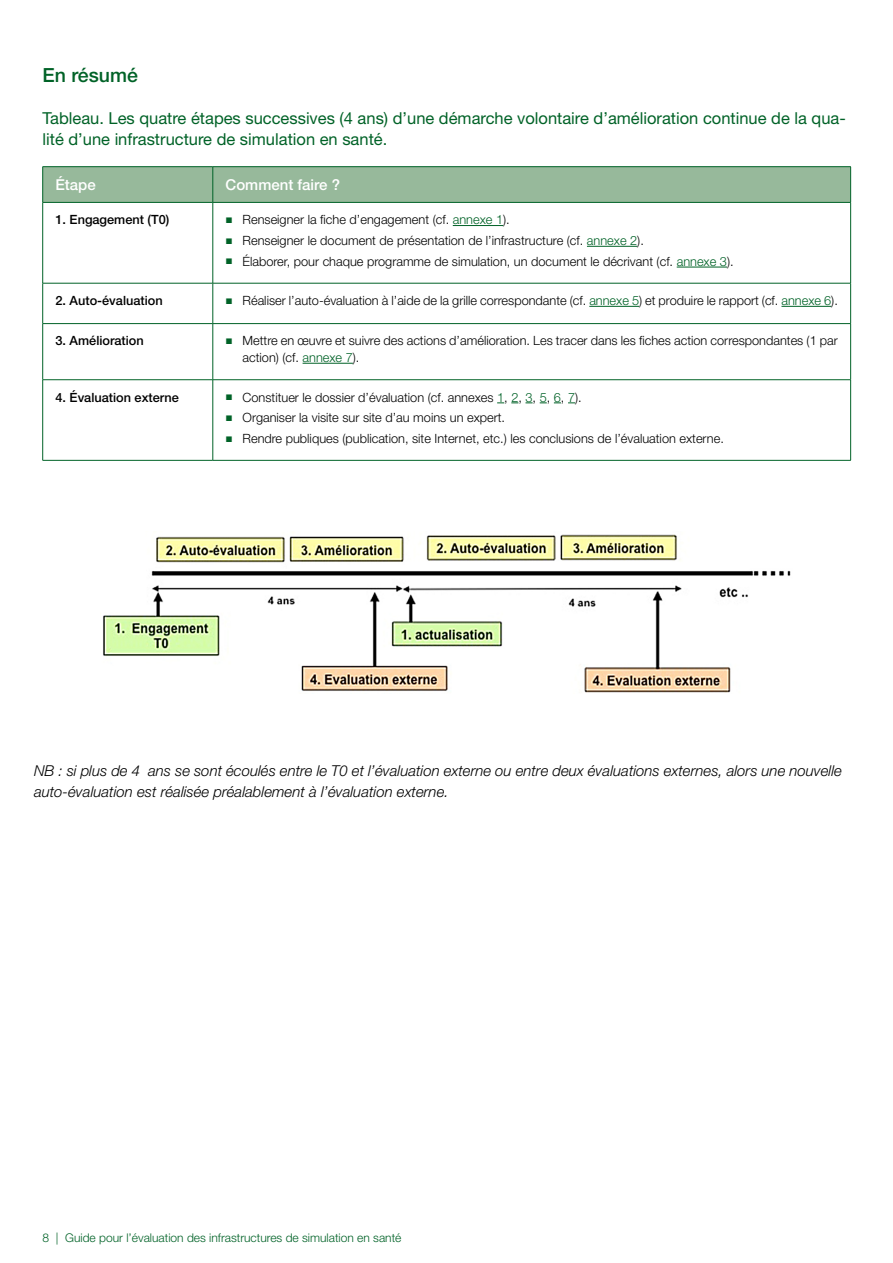
<style>
.page{position:relative;width:893px;height:1263px;background:#fff}
.page>*{position:absolute;margin:0;border:0;box-sizing:border-box;transform-origin:0 0}
.t1{font:500 19.5px "Helvetica Neue LT Std";color:#006227}
.t2{font:16.5px/21px "Helvetica Neue LT Std";color:#006227}
.t3{font:italic 300 15px/21px "Helvetica Neue LT Std";color:#000}
.texte_courant{font:500 15px "Helvetica Neue LT Std";color:#fff}
.t4{font:300 12.75px/16.5px "Helvetica Neue LT Std";color:#000}
.texte_courant-2{font:500 12.75px "Helvetica Neue LT Std";color:#000}
.t5{font:300 12px "Helvetica Neue LT Std";color:#006227}
.s1{font-family:"Arial";font-weight:400;font-size:12px;color:#006227}
.s2{color:#006227}
</style>
<div class="page">
<div style="left:43px;top:167px;width:807px;height:35px;background:#97b99b"></div>
<hr style="left:43px;top:166px;width:170px;height:1px;background:#006227">
<hr style="left:42px;top:167px;width:1px;height:35px;background:#006227">
<hr style="left:213px;top:166px;width:638px;height:1px;background:#006227">
<hr style="left:213px;top:167px;width:1px;height:35px;background:#006227">
<hr style="left:850px;top:167px;width:1px;height:35px;background:#006227">
<hr style="left:42px;top:203px;width:1px;height:80px;background:#006227">
<hr style="left:213px;top:203px;width:1px;height:80px;background:#006227">
<hr style="left:850px;top:203px;width:1px;height:80px;background:#006227">
<hr style="left:43px;top:283px;width:170px;height:1px;background:#006227">
<hr style="left:42px;top:283px;width:1px;height:40px;background:#006227">
<hr style="left:213px;top:283px;width:638px;height:1px;background:#006227">
<hr style="left:213px;top:283px;width:1px;height:40px;background:#006227">
<hr style="left:850px;top:283px;width:1px;height:40px;background:#006227">
<hr style="left:43px;top:323px;width:170px;height:1px;background:#006227">
<hr style="left:42px;top:324px;width:1px;height:55px;background:#006227">
<hr style="left:213px;top:323px;width:638px;height:1px;background:#006227">
<hr style="left:213px;top:324px;width:1px;height:55px;background:#006227">
<hr style="left:850px;top:324px;width:1px;height:55px;background:#006227">
<hr style="left:43px;top:379px;width:170px;height:1px;background:#006227">
<hr style="left:42px;top:380px;width:1px;height:80px;background:#006227">
<hr style="left:213px;top:379px;width:638px;height:1px;background:#006227">
<hr style="left:213px;top:380px;width:1px;height:80px;background:#006227">
<hr style="left:850px;top:380px;width:1px;height:80px;background:#006227">
<hr style="left:43px;top:460px;width:170px;height:1px;background:#006227">
<hr style="left:213px;top:460px;width:638px;height:1px;background:#006227">
<hr style="left:43px;top:202px;width:170px;height:1px;background:#006227">
<hr style="left:213px;top:202px;width:638px;height:1px;background:#006227">
<hr style="left:453px;top:225px;width:50px;height:1px;background:#006227">
<hr style="left:587px;top:246px;width:50px;height:1px;background:#006227">
<hr style="left:677px;top:267px;width:50px;height:1px;background:#006227">
<hr style="left:589px;top:306px;width:50px;height:1px;background:#006227">
<hr style="left:781px;top:306px;width:50px;height:1px;background:#006227">
<hr style="left:303px;top:363px;width:50px;height:1px;background:#006227">
<img style="left:103px;top:534px;width:688px;height:159px">
<p class="t1" style="left:43px;top:63px;width:97px">En résumé</p>
<p class="t2" style="left:43px;top:108px;width:805px">Tableau. Les quatre étapes successives (4 ans) d’une démarche volontaire d’amélioration continue de la qua&shy;lité d’une infrastructure de simulation en santé.</p>
<p class="texte_courant" style="left:55px;top:176px;width:42px">Étape</p>
<p class="texte_courant" style="left:226px;top:176px;width:116px">Comment faire ?</p>
<p class="texte_courant-2" style="left:55px;top:212px;width:115px">1. Engagement (T0)</p>
<p class="t4" style="left:226px;top:211px;width:286px"><span class="s1">■</span> Renseigner la fiche d’engagement (cf. <span class="s2">annexe 1</span>).</p>
<p class="t4" style="left:226px;top:232px;width:420px"><span class="s1">■</span> Renseigner le document de présentation de l’infrastructure (cf. <span class="s2">annexe 2</span>).</p>
<p class="t4" style="left:226px;top:253px;width:510px"><span class="s1">■</span> Élaborer, pour chaque programme de simulation, un document le décrivant (cf. <span class="s2">annexe 3</span>).</p>
<p class="texte_courant-2" style="left:55px;top:293px;width:109px">2. Auto-évaluation</p>
<p class="t4" style="left:226px;top:292px;width:614px"><span class="s1">■</span> Réaliser l’auto-évaluation à l’aide de la grille correspondante (cf. <span class="s2">annexe 5</span>) et produire le rapport (cf. <span class="s2">annexe 6</span>).</p>
<p class="texte_courant-2" style="left:55px;top:333px;width:90px">3. Amélioration</p>
<p class="t4" style="left:243px;top:332px;width:597px;text-indent:-17px"><span class="s1">■</span> Mettre en œuvre et suivre des actions d’amélioration. Les tracer dans les fiches action correspondantes (1 par action) (cf. <span class="s2">annexe 7</span>).</p>
<p class="texte_courant-2" style="left:55px;top:389px;width:125px">4. Évaluation externe</p>
<p class="t4" style="left:226px;top:388px;width:358px"><span class="s1">■</span> Constituer le dossier d’évaluation (cf. annexes <span class="s2">1</span>, <span class="s2">2</span>, <span class="s2">3</span>, <span class="s2">5</span>, <span class="s2">6</span>, <span class="s2">7</span>).</p>
<p class="t4" style="left:226px;top:409px;width:281px"><span class="s1">■</span> Organiser la visite sur site d’au moins un expert.</p>
<p class="t4" style="left:226px;top:430px;width:500px"><span class="s1">■</span> Rendre publiques (publication, site Internet, etc.) les conclusions de l’évaluation externe.</p>
<p class="t3" style="left:34px;top:760px;width:809px">NB : si plus de 4 ans se sont écoulés entre le T0 et l’évaluation externe ou entre deux évaluations externes, alors une nouvelle auto-évaluation est réalisée préalablement à l’évaluation externe.</p>
<p class="t5" style="left:43px;top:1230px;width:360px">8 | Guide pour l’évaluation des infrastructures de simulation en santé</p>
</div>
